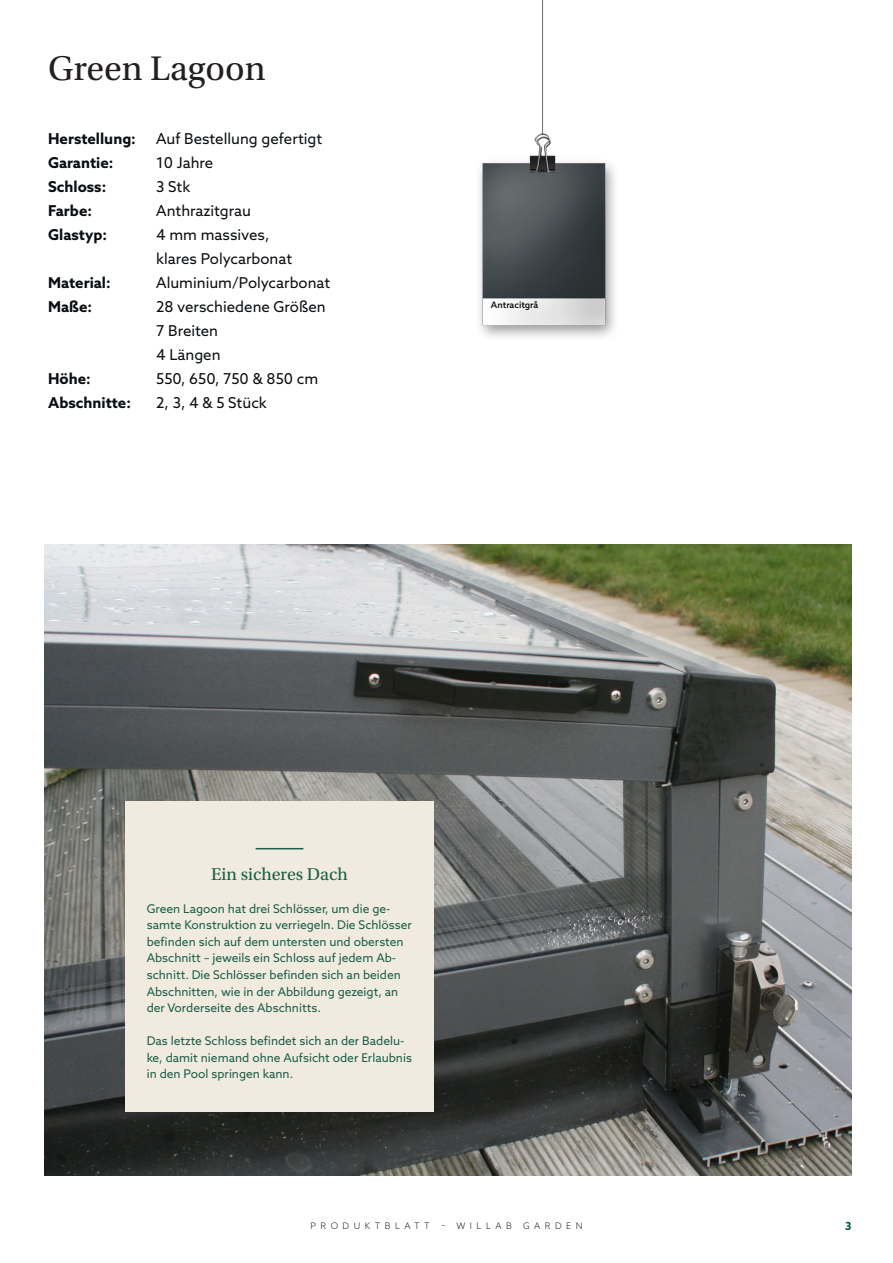
<style>
.page{position:relative;width:893px;height:1263px;background:#fff}
.page>*{position:absolute;margin:0;border:0;box-sizing:border-box;transform-origin:0 0}
.t1{font:36px "Utopia Std";color:#231f20}
.t2{font:18px "Utopia Std";color:#195f47}
.t3{font:15px/24px "Azo Sans";color:#0a0d10}
.t4{font:700 15px "Azo Sans";color:#0a0d10}
.t5{font:12px/16.5px "Azo Sans";color:#195f47}
.t6{font:700 11.25px "Azo Sans";color:#0d5540}
.t7{font:300 9px "Azo Sans";letter-spacing:.5em;color:#231f20}
.t8{font:500 9px "Azo Sans";color:#0a0d10}
</style>
<div class="page">
<img style="left:479px;top:1px;width:136px;height:336px">
<img style="left:45px;top:544px;width:806px;height:632px">
<div style="left:125px;top:801px;width:309px;height:311px;background:#f1eadf"></div>
<hr style="left:256px;top:848px;width:47px;height:1px;background:#196048">
<p class="t1" style="left:48px;top:49px;width:219px">Green Lagoon</p>
<p class="t4" style="left:48px;top:128px;width:89px">Herstellung:</p>
<p class="t3" style="left:156px;top:126px;width:168px">Auf Bestellung gefertigt</p>
<p class="t4" style="left:48px;top:152px;width:67px">Garantie:</p>
<p class="t3" style="left:156px;top:150px;width:59px">10 Jahre</p>
<p class="t4" style="left:48px;top:176px;width:60px">Schloss:</p>
<p class="t3" style="left:156px;top:174px;width:36px">3 Stk</p>
<p class="t4" style="left:48px;top:200px;width:45px">Farbe:</p>
<p class="t3" style="left:156px;top:198px;width:96px">Anthrazitgrau</p>
<p class="t4" style="left:48px;top:224px;width:60px">Glastyp:</p>
<p class="t3" style="left:156px;top:222px;width:138px">4 mm massives, klares Polycarbonat</p>
<p class="t4" style="left:48px;top:272px;width:64px">Material:</p>
<p class="t3" style="left:156px;top:270px;width:176px">Aluminium/Polycarbonat</p>
<p class="t4" style="left:48px;top:296px;width:45px">Maße:</p>
<p class="t3" style="left:156px;top:294px;width:171px">28 verschiedene Größen<br>7 Breiten<br>4 Längen</p>
<p class="t4" style="left:48px;top:368px;width:44px">Höhe:</p>
<p class="t3" style="left:156px;top:366px;width:164px">550, 650, 750 &amp; 850 cm</p>
<p class="t4" style="left:48px;top:392px;width:84px">Abschnitte:</p>
<p class="t3" style="left:156px;top:390px;width:112px">2, 3, 4 &amp; 5 Stück</p>
<p class="t8" style="left:491px;top:299px;width:49px">Antracitgrå</p>
<p class="t2" style="left:211px;top:864px;width:138px">Ein sicheres Dach</p>
<p class="t5" style="left:147px;top:900px;width:267px">Green Lagoon hat drei Schlösser, um die ge&shy;samte Konstruktion zu verriegeln. Die Schlösser befinden sich auf dem untersten und obersten Abschnitt – jeweils ein Schloss auf jedem Ab&shy;schnitt. Die Schlösser befinden sich an beiden Abschnitten, wie in der Abbildung gezeigt, an der Vorderseite des Abschnitts.</p>
<p class="t5" style="left:147px;top:1032px;width:267px">Das letzte Schloss befindet sich an der Badelu&shy;ke, damit niemand ohne Aufsicht oder Erlaubnis in den Pool springen kann.</p>
<p class="t7" style="left:310px;top:1219px;width:274px">PRODUKTBLATT – WILLAB GARDEN</p>
<p class="t6" style="left:845px;top:1219px;width:8px">3</p>
</div>
